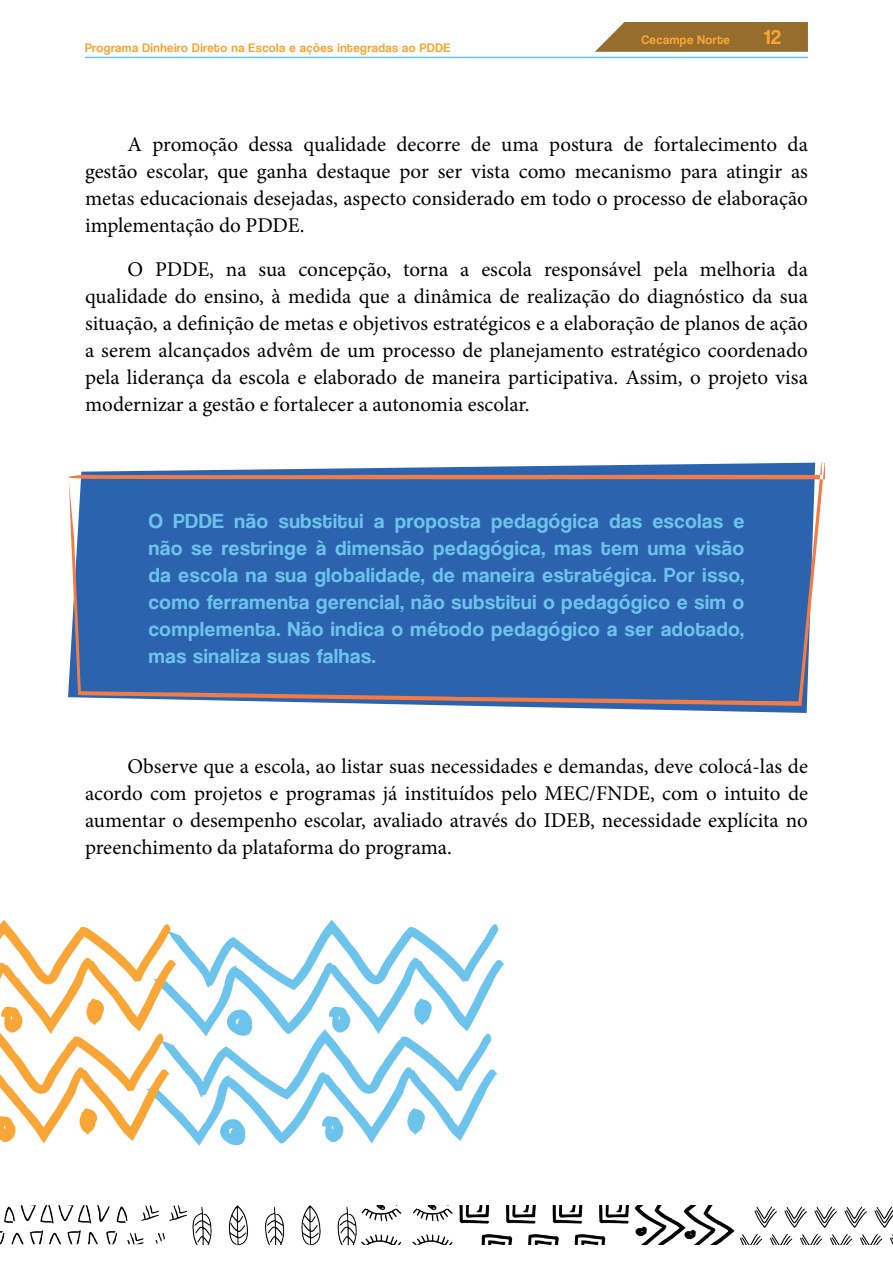
<style>
.page{position:relative;width:893px;height:1263px;background:#fff}
.page>*{position:absolute;margin:0;border:0;box-sizing:border-box;transform-origin:0 0}
.t1{font:21px/27px "Minion Pro";color:#000;text-align:justify}
.t2{font:21px/27px "Coolvetica Rg";letter-spacing:.04em;color:#6cc4ec;text-align:justify}
.t3{font:21px "Coolvetica Rg";color:#faa637}
.t4{font:12.75px "Coolvetica Rg";letter-spacing:.04em;color:#faa637}
</style>
<div class="page">
<img style="left:192px;top:1205px;width:701px;height:39px">
<img style="left:0;top:1205px;width:187px;height:39px">
<svg style="left:595px;top:22px;width:213px;height:30px;background:#9e783e"></svg>
<hr style="left:85px;top:57px;width:723px;height:1px;background:#6cc4ec">
<svg style="left:176px;top:920px;width:328px;height:226px"></svg>
<svg style="left:0;top:920px;width:176px;height:224px"></svg>
<svg style="left:482px;top:706px;width:325px;height:7px"></svg>
<svg style="left:68px;top:463px;width:757px;height:243px;background:#3e6bae"></svg>
<p class="t4" style="left:85px;top:40px;width:351px">Programa Dinheiro Direto na Escola e ações integradas ao Pdde</p>
<p class="t4" style="left:641px;top:33px;width:90px">Cecampe Norte</p>
<p class="t3" style="left:764px;top:25px;width:18px">12</p>
<p class="t1" style="left:85px;top:131px;width:724px;text-indent:43px">A promoção dessa qualidade decorre de uma postura de fortalecimento da gestão escolar, que ganha destaque por ser vista como mecanismo para atingir as metas educacionais desejadas, aspecto considerado em todo o processo de elaboração implementação do PDDE.</p>
<p class="t1" style="left:85px;top:256px;width:724px;text-indent:43px">O PDDE, na sua concepção, torna a escola responsável pela melhoria da qualidade do ensino, à medida que a dinâmica de realização do diagnóstico da sua situação, a definição de metas e objetivos estratégicos e a elaboração de planos de ação a serem alcançados advêm de um processo de planejamento estratégico coordenado pela liderança da escola e elaborado de maneira participativa. Assim, o projeto visa modernizar a gestão e fortalecer a autonomia escolar.</p>
<p class="t2" style="left:149px;top:508px;width:597px">O PDDE não substitui a proposta pedagógica das escolas e não se restringe à dimensão pedagógica, mas tem uma visão da escola na sua globalidade, de maneira estratégica. Por isso, como ferramenta gerencial, não substitui o pedagógico e sim o complementa. Não indica o método pedagógico a ser adotado, mas sinaliza suas falhas.</p>
<p class="t1" style="left:85px;top:753px;width:724px;text-indent:43px">Observe que a escola, ao listar suas necessidades e demandas, deve colocá-las de acordo com projetos e programas já instituídos pelo MEC/FNDE, com o intuito de aumentar o desempenho escolar, avaliado através do IDEB, necessidade explícita no preenchimento da plataforma do programa.</p>
</div>
